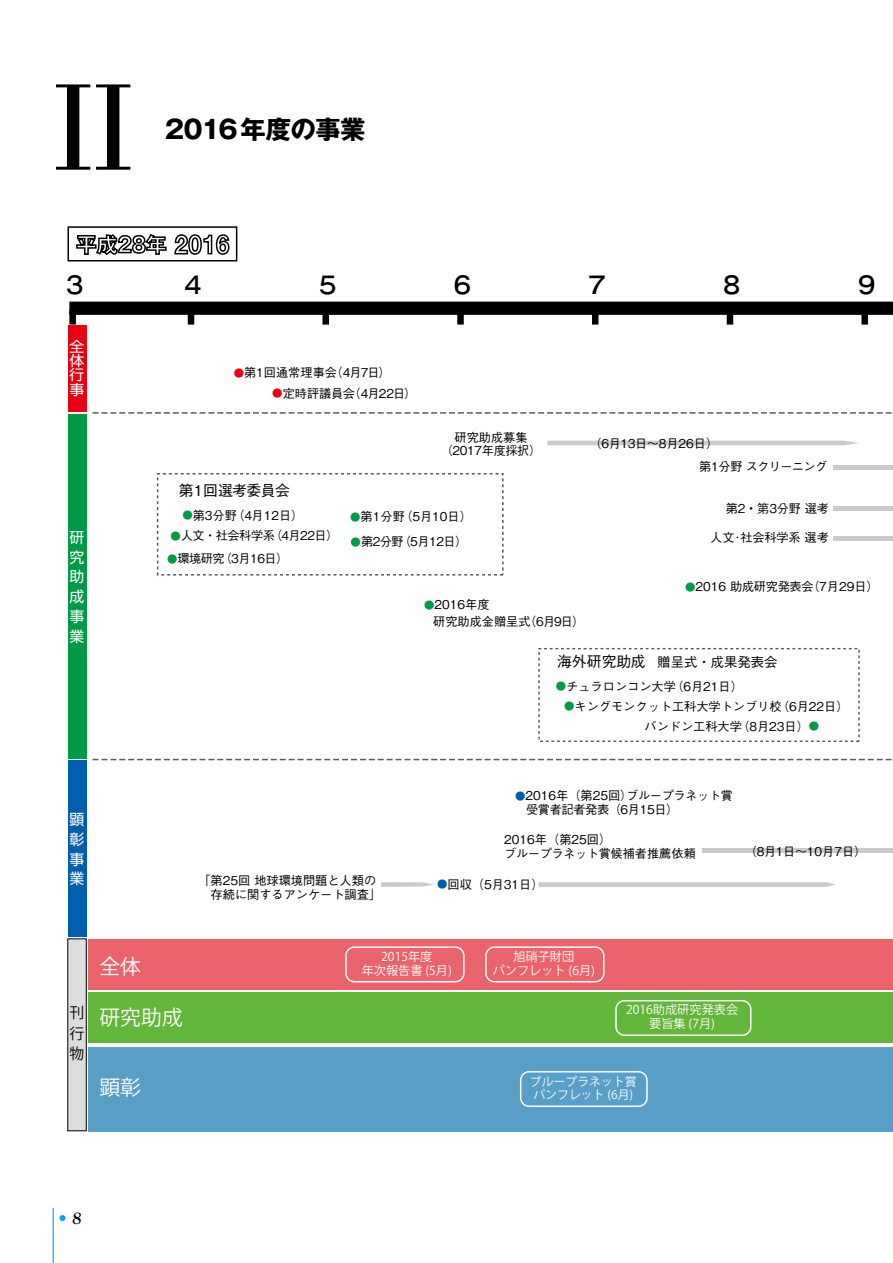
<style>
.page{position:relative;width:893px;height:1263px;background:#fff}
.page>*{position:absolute;margin:0;border:0;box-sizing:border-box;transform-origin:0 0}
.t1{font:127.5px "Bodoni Std";color:#000}
.t2{font:700 25.5px "Gothic MB101 Pro";letter-spacing:-.03em;color:#000}
.t3{font:700 25.2px "Futo Go B101 Pro";color:#000}
.t4{font:20.7px "Koz Go Pro";color:#fff}
.t5{font:italic 700 16.95px "Goudy Std";color:#00a0e9}
.t6{font:14.85px/19.8px "Shin Go Pro";color:#fff;text-align:justify}
.t7{font:500 14.85px "Gothic BBB Pro";letter-spacing:-.04em;color:#000}
.t8{font:14.85px/20.5px "Koz Go Pro";color:#000;text-align:justify}
.t9{font:14.25px/14.2px "Shin Go Pro";color:#fff;text-align:justify;scale:1.04 1}
.t10{font:500 13.35px "Gothic BBB Pro";color:#000}
.t11{font:500 12.15px/13.6px "Gothic BBB Pro";color:#000}
.t12{font:500 12.15px/13.6px "Gothic BBB Pro";letter-spacing:-.03em;color:#000;text-align:center}
.t13{font:12.15px/13.6px "Koz Go Pro";color:#fff;text-align:center}
.t14{font:500 12.15px "Gothic BBB Pro";letter-spacing:-.04em;color:#000}
.t15{font:500 12.15px "Gothic BBB Pro";letter-spacing:-.05em;color:#000}
.t16{font:11.85px/13.6px "Koz Go Pro";color:#fff}
.s1{font-size:10.35px;color:#e60012}
.s2{font-size:10.35px;color:#094}
.s3{font-family:"Koz Go Pr 6 N";font-weight:400}
.s4{font-size:14.85px}
.s5{font-size:10.35px;color:#005eae}
.s6{color:#000}
</style>
<div class="page">
<hr style="left:53px;top:1208px;width:1px;height:55px;background:#00a0e9">
<hr style="left:834px;top:536px;width:59px;height:4px;background:#c9caca">
<div style="left:89px;top:993px;width:804px;height:50px;background:#62b73a"></div>
<div style="left:89px;top:1047px;width:804px;height:84px;background:#589ec6"></div>
<div style="left:89px;top:939px;width:804px;height:51px;background:#eb636b"></div>
<svg style="left:92px;top:759px;width:800px;height:1px"></svg>
<svg style="left:92px;top:412px;width:800px;height:2px"></svg>
<div style="left:69px;top:302px;width:824px;height:13px;background:#000"></div>
<div style="left:69px;top:310px;width:7px;height:15px;background:#000"></div>
<div style="left:188px;top:310px;width:6px;height:15px;background:#000"></div>
<div style="left:322px;top:310px;width:7px;height:15px;background:#000"></div>
<div style="left:457px;top:310px;width:7px;height:15px;background:#000"></div>
<div style="left:592px;top:310px;width:6px;height:15px;background:#000"></div>
<div style="left:727px;top:310px;width:6px;height:15px;background:#000"></div>
<div style="left:861px;top:310px;width:7px;height:15px;background:#000"></div>
<div style="left:68px;top:226px;width:169px;height:35px;border:1px solid #000"></div>
<svg style="left:76px;top:234px;width:91px;height:22px"></svg>
<svg style="left:174px;top:234px;width:56px;height:21px"></svg>
<svg style="left:547px;top:441px;width:311px;height:4px"></svg>
<div style="left:834px;top:465px;width:59px;height:5px;background:#c9caca"></div>
<hr style="left:703px;top:849px;width:190px;height:4px;background:#c9caca">
<svg style="left:381px;top:882px;width:53px;height:5px"></svg>
<svg style="left:539px;top:882px;width:296px;height:5px"></svg>
<div style="left:68px;top:325px;width:18px;height:87px;background:#e60012"></div>
<div style="left:68px;top:414px;width:18px;height:345px;background:#094"></div>
<div style="left:68px;top:939px;width:18px;height:192px;background:#dcdddd"></div>
<div style="left:67px;top:938px;width:20px;height:193px;border:1px solid #000"></div>
<div style="left:834px;top:506px;width:59px;height:5px;background:#c9caca"></div>
<div style="left:157px;top:473px;width:347px;height:102px;border:1px dashed #595757"></div>
<div style="left:538px;top:648px;width:322px;height:94px;border:1px dashed #595757"></div>
<div style="left:68px;top:760px;width:18px;height:177px;background:#005eae"></div>
<div style="left:345px;top:946px;width:120px;height:36px;border:1px solid #fff;border-radius:8px"></div>
<div style="left:615px;top:1000px;width:136px;height:36px;border:1px solid #fff;border-radius:8px"></div>
<div style="left:520px;top:1071px;width:128px;height:36px;border:1px solid #fff;border-radius:8px"></div>
<div style="left:485px;top:946px;width:119px;height:36px;border:1px solid #fff;border-radius:8px"></div>
<h1 class="t1" style="left:52px;top:57px;width:84px">II</h1>
<h2 class="t2" style="left:165px;top:108px;width:202px">2016年度の事業</h2>
<h3 class="t3" style="left:62px;top:264px;width:27px">３</h3>
<h3 class="t3" style="left:180px;top:264px;width:27px">４</h3>
<h3 class="t3" style="left:315px;top:264px;width:27px">５</h3>
<h3 class="t3" style="left:450px;top:264px;width:27px">６</h3>
<h3 class="t3" style="left:585px;top:264px;width:27px">７</h3>
<h3 class="t3" style="left:719px;top:264px;width:27px">８</h3>
<h3 class="t3" style="left:854px;top:264px;width:27px">９</h3>
<p class="t9" style="left:70px;top:337px;width:15px">全体行事</p>
<p class="t6" style="left:70px;top:525px;width:16px">研究助成事業</p>
<p class="t11" style="left:234px;top:364px;width:158px"><span class="s1">●</span>第1回通常理事会（4月7日）</p>
<p class="t12" style="left:272px;top:385px;width:146px"><span class="s1">●</span>定時評議員会（4月22日）</p>
<p class="t7" style="left:179px;top:478px;width:112px">第1回選考委員会</p>
<p class="t12" style="left:441px;top:429px;width:102px">研究助成募集（2017年度採択）</p>
<p class="t11" style="left:182px;top:507px;width:123px"><span class="s2">●</span>第3分野（4月12日）</p>
<p class="t14" style="left:170px;top:526px;width:170px"><span class="s2">●</span>人文・社会科学系（4月22日）</p>
<p class="t14" style="left:167px;top:549px;width:123px"><span class="s2">●</span>環境研究（3月16日）</p>
<p class="t11" style="left:350px;top:508px;width:123px"><span class="s2">●</span>第1分野（5月10日）</p>
<p class="t14" style="left:351px;top:532px;width:118px"><span class="s2">●</span>第2分野（5月12日）</p>
<p class="t11" style="left:424px;top:596px;width:67px"><span class="s2">●</span>2016年度</p>
<p class="t11" style="left:433px;top:613px;width:153px">研究助成金贈呈式（6月9日）</p>
<p class="t11" style="left:589px;top:435px;width:130px">（6月13日～8月26日）</p>
<p class="t15" style="left:699px;top:457px;width:130px">第1分野 スクリーニング</p>
<p class="t11" style="left:726px;top:500px;width:105px">第2<span class="s3">・第</span>3分野 選考</p>
<p class="t11" style="left:710px;top:529px;width:120px">人文･社会科学系 選考</p>
<p class="t11" style="left:685px;top:579px;width:195px"><span class="s2">●</span>2016 助成研究発表会（7月29日）</p>
<p class="t10" style="left:557px;top:651px;width:222px"><span class="s4">海外研究助成</span> 贈呈式・成果発表会</p>
<p class="t11" style="left:556px;top:678px;width:189px"><span class="s2">●</span>チュラロンコン大学（6月21日）</p>
<p class="t11" style="left:564px;top:698px;width:286px"><span class="s2">●</span>キングモンクット工科大学トンブリ校（6月22日）</p>
<p class="t11" style="left:644px;top:718px;width:176px">バンドン工科大学（8月23日）<span class="s2">●</span></p>
<p class="t6" style="left:70px;top:807px;width:16px">顕彰事業</p>
<p class="t12" style="left:526px;top:787px;width:208px;text-align:left;text-indent:-11px"><span class="s5">●</span>2016年（第25回）ブループラネット賞受賞者記者発表（6月15日）</p>
<p class="t11" style="left:504px;top:831px;width:193px">2016年（第25回）<br>ブループラネット賞候補者推薦依頼</p>
<p class="t11" style="left:198px;top:872px;width:184px">「第25回 地球環境問題と人類の　存続に関するアンケート調査」</p>
<p class="t11" style="left:437px;top:876px;width:108px"><span class="s5">●</span>回収（5月31日）</p>
<p class="t11" style="left:745px;top:843px;width:123px">（8月1日～10月7日）</p>
<p class="t8" style="left:70px;top:1003px;width:16px">刊行物</p>
<h3 class="t4" style="left:100px;top:953px;width:43px">全体</h3>
<h3 class="t4" style="left:100px;top:1004px;width:85px">研究助成</h3>
<h3 class="t4" style="left:100px;top:1074px;width:43px">顕彰</h3>
<p class="t13" style="left:362px;top:950px;width:92px">2015年度<br>年次報告書 (5月)</p>
<p class="t13" style="left:493px;top:950px;width:104px">旭硝子財団<br>パンフレット (6月)</p>
<p class="t13" style="left:626px;top:1003px;width:114px">2016助成研究発表会要旨集 (7月)</p>
<p class="t16" style="left:530px;top:1075px;width:108px">ブループラネット賞パンフレット (6月)</p>
<h3 class="t5" style="left:57px;top:1207px;width:26px">• <span class="s6">8</span></h3>
</div>
